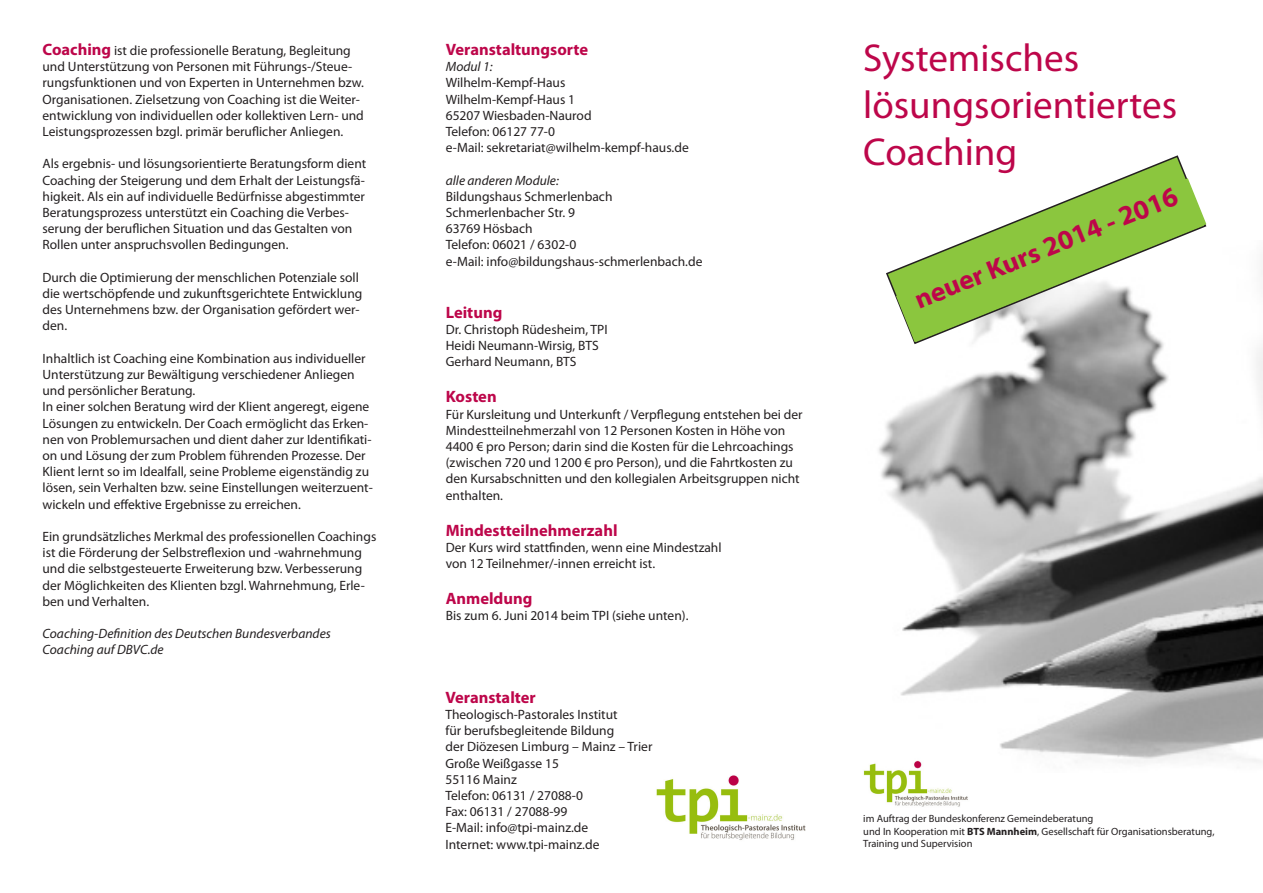
<style>
.page{position:relative;width:1263px;height:893px;background:#fff}
.page>*{position:absolute;margin:0;border:0;box-sizing:border-box;transform-origin:0 0}
.t1{font:39px/46.8px "Myriad Pro";color:#bd064a}
.t2{font:700 27px "Myriad Web Pro";color:#bd064a}
.t3{font:700 16.5px "Myriad Pro";color:#bd064a}
.t4{font:13.5px/16.2px "Myriad Pro";color:#231f20}
.t5{font:italic 13.5px/16.2px "Myriad Pro";color:#231f20}
.t6{font:10.5px/12.6px "Myriad Pro";color:#231f20}
.s1{font-weight:700;font-size:16.5px;color:#bd064a}
.s2{font-weight:700}
</style>
<div class="page">
<img style="left:878px;top:270px;width:385px;height:493px">
<img style="left:656px;top:775px;width:150px;height:65px">
<img style="left:863px;top:755px;width:108px;height:52px">
<svg style="left:885px;top:155px;width:322px;height:190px"></svg>
<svg style="left:896px;top:178px;width:310px;height:164px"></svg>
<p class="t4" style="left:43px;top:42px;width:323px"><span class="s1">Coaching</span> ist die professionelle Beratung, Begleitung und Unterstützung von Personen mit Führungs-/Steue&shy;rungsfunktionen und von Experten in Unternehmen bzw.<br>Organisationen. Zielsetzung von Coaching ist die Weiter&shy;entwicklung von individuellen oder kollektiven Lern- und Leistungsprozessen bzgl. primär beruflicher Anliegen.</p>
<p class="t4" style="left:43px;top:155px;width:325px">Als ergebnis- und lösungsorientierte Beratungsform dient Coaching der Steigerung und dem Erhalt der Leistungsfä&shy;higkeit. Als ein auf individuelle Bedürfnisse abgestimmter Beratungsprozess unterstützt ein Coaching die Verbes&shy;serung der beruflichen Situation und das Gestalten von Rollen unter anspruchsvollen Bedingungen.</p>
<p class="t4" style="left:43px;top:269px;width:321px">Durch die Optimierung der menschlichen Potenziale soll die wertschöpfende und zukunftsgerichtete Entwicklung des Unternehmens bzw. der Organisation gefördert wer&shy;den.</p>
<p class="t4" style="left:43px;top:350px;width:325px">Inhaltlich ist Coaching eine Kombination aus individueller<br>Unterstützung zur Bewältigung verschiedener Anliegen und persönlicher Beratung.</p>
<p class="t4" style="left:43px;top:398px;width:332px">In einer solchen Beratung wird der Klient angeregt, eigene Lösungen zu entwickeln. Der Coach ermöglicht das Erken&shy;nen von Problemursachen und dient daher zur Identifikati&shy;on und Lösung der zum Problem führenden Prozesse. Der Klient lernt so im Idealfall, seine Probleme eigenständig zu lösen, sein Verhalten bzw. seine Einstellungen weiterzuent&shy;wickeln und effektive Ergebnisse zu erreichen.</p>
<p class="t4" style="left:43px;top:528px;width:335px">Ein grundsätzliches Merkmal des professionellen Coachings ist die Förderung der Selbstreflexion und -wahrnehmung und die selbstgesteuerte Erweiterung bzw. Verbesserung der Möglichkeiten des Klienten bzgl. Wahrnehmung, Erle&shy;ben und Verhalten.</p>
<p class="t5" style="left:43px;top:625px;width:290px">Coaching-Definition des Deutschen Bundesverbandes<br>Coaching auf DBVC.de</p>
<p class="t3" style="left:446px;top:39px;width:144px">Veranstaltungsorte</p>
<p class="t5" style="left:446px;top:58px;width:48px">Modul 1:</p>
<p class="t4" style="left:446px;top:74px;width:244px">Wilhelm-Kempf-Haus<br>Wilhelm-Kempf-Haus 1<br>65207 Wiesbaden-Naurod<br>Telefon: 06127 77-0<br>e-Mail: sekretariat@wilhelm-kempf-haus.de</p>
<p class="t5" style="left:446px;top:172px;width:115px">alle anderen Module:</p>
<p class="t4" style="left:446px;top:188px;width:168px">Bildungshaus Schmerlenbach</p>
<p class="t4" style="left:446px;top:204px;width:131px">Schmerlenbacher Str. 9</p>
<p class="t4" style="left:446px;top:220px;width:88px">63769 Hösbach</p>
<p class="t4" style="left:446px;top:236px;width:132px">Telefon: 06021 / 6302-0</p>
<p class="t4" style="left:446px;top:253px;width:258px">e-Mail: info@bildungshaus-schmerlenbach.de</p>
<p class="t3" style="left:446px;top:301px;width:58px">Leitung</p>
<p class="t4" style="left:446px;top:321px;width:163px">Dr. Christoph Rüdesheim, TPI</p>
<p class="t4" style="left:446px;top:337px;width:154px">Heidi Neumann-Wirsig, BTS</p>
<p class="t4" style="left:446px;top:353px;width:132px">Gerhard Neumann, BTS</p>
<p class="t3" style="left:446px;top:386px;width:52px">Kosten</p>
<p class="t4" style="left:446px;top:406px;width:358px">Für Kursleitung und Unterkunft / Verpflegung entstehen bei der Mindestteilnehmerzahl von 12 Personen Kosten in Höhe von 4400 € pro Person; darin sind die Kosten für die Lehrcoachings (zwischen 720 und 1200 € pro Person), und die Fahrtkosten zu den Kursabschnitten und den kollegialen Arbeitsgruppen nicht enthalten.</p>
<p class="t3" style="left:446px;top:519px;width:173px">Mindestteilnehmerzahl</p>
<p class="t4" style="left:446px;top:539px;width:277px">Der Kurs wird stattfinden, wenn eine Mindestzahl</p>
<p class="t4" style="left:446px;top:555px;width:211px">von 12 Teilnehmer/-innen erreicht ist.</p>
<p class="t3" style="left:446px;top:588px;width:88px">Anmeldung</p>
<p class="t4" style="left:446px;top:607px;width:244px">Bis zum 6. Juni 2014 beim TPI (siehe unten).</p>
<p class="t3" style="left:445px;top:686px;width:92px">Veranstalter</p>
<p class="t4" style="left:445px;top:706px;width:208px">Theologisch-Pastorales Institut<br>für berufsbegleitende Bildung<br>der Diözesen Limburg – Mainz – Trier</p>
<p class="t4" style="left:445px;top:755px;width:115px">Große Weißgasse 15</p>
<p class="t4" style="left:445px;top:771px;width:73px">55116 Mainz</p>
<p class="t4" style="left:445px;top:787px;width:139px">Telefon: 06131 / 27088-0</p>
<p class="t4" style="left:445px;top:803px;width:123px">Fax: 06131 / 27088-99</p>
<p class="t4" style="left:445px;top:820px;width:144px">E-Mail: info@tpi-mainz.de</p>
<p class="t4" style="left:445px;top:836px;width:156px">Internet: www.tpi-mainz.de</p>
<p class="t1" style="left:863px;top:34px;width:217px">Systemisches</p>
<p class="t1" style="left:863px;top:81px;width:315px">lösungsorientiertes<br>Coaching</p>
<p class="t2" style="left:910px;top:287px;width:283px;rotate:-22deg">neuer Kurs 2014 - 2016</p>
<p class="t6" style="left:863px;top:812px;width:232px">im Auftrag der Bundeskonferenz Gemeindeberatung</p>
<p class="t6" style="left:863px;top:825px;width:353px">und In Kooperation mit <span class="s2">BTS Mannheim</span>, Gesellschaft für Organisationsberatung,<br>Training und Supervision</p>
</div>
